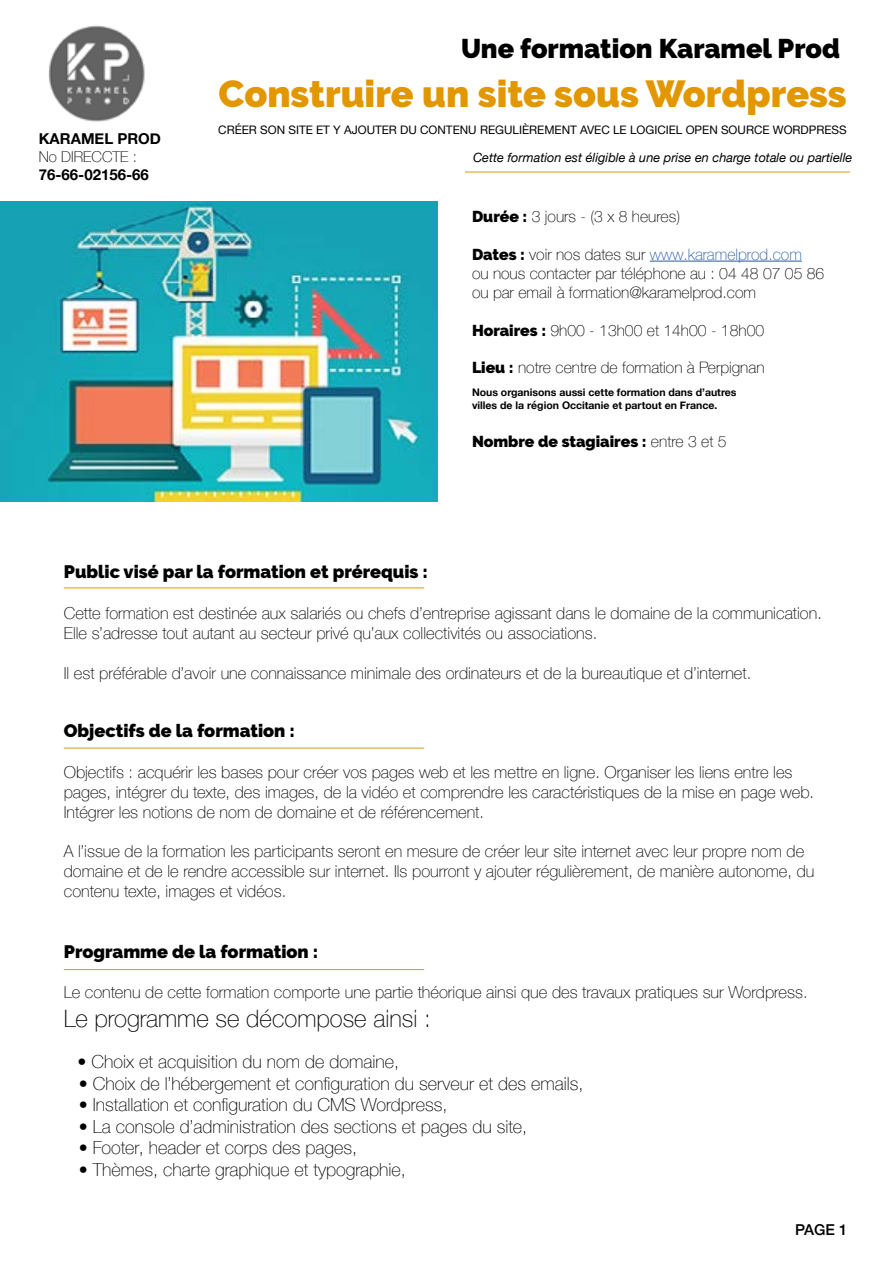
<style>
.page{position:relative;width:893px;height:1263px;background:#fff}
.page>*{position:absolute;margin:0;border:0;box-sizing:border-box;transform-origin:0 0}
.t1{font:900 37.5px "Raleway";color:#e29700}
.t2{font:900 27px "Raleway";color:#000}
.t3{font:100 24px "Helvetica Neue";color:#000}
.t4{font:100 18px "Helvetica Neue";color:#000}
.t5{font:900 18px "Raleway";color:#000}
.t6{font:100 16.5px/19.8px "Helvetica Neue";color:#000}
.t7{font:100 15.75px/18.9px "Helvetica Neue";color:#000}
.t8{font:900 15.75px "Raleway";color:#000}
.t9{font:700 15px "Helvetica Neue";color:#000}
.t10{font:100 15px "Helvetica Neue";color:#000}
.t11{font:500 15px "Helvetica Neue";color:#000}
.t12{font:italic 12.75px "Helvetica Neue";color:#000}
.t13{font:11.7px "Helvetica Neue";color:#000}
.t14{font:700 10.5px/13.5px "Helvetica Neue";color:#000}
.s1{font-family:"Raleway";font-weight:900}
.s2{color:#275b9b}
.s3{font-family:"Helvetica Neue";font-weight:100}
</style>
<div class="page">
<hr style="left:650px;top:261px;width:152px;height:1px;background:#275b9b">
<hr style="left:64px;top:587px;width:360px;height:1px;background:#e29700">
<hr style="left:64px;top:748px;width:360px;height:1px;background:#e29700">
<hr style="left:64px;top:969px;width:360px;height:1px;background:#e29700">
<img style="left:48px;top:25px;width:97px;height:97px">
<hr style="left:465px;top:172px;width:385px;height:1px;background:#e29700">
<img style="left:0;top:202px;width:438px;height:299px">
<p class="t9" style="left:39px;top:127px;width:124px">KARAMEL PROD</p>
<p class="t10" style="left:39px;top:146px;width:100px">No DIRECCTE :</p>
<p class="t9" style="left:39px;top:163px;width:112px">76-66-02156-66</p>
<h2 class="t2" style="left:461px;top:33px;width:380px">Une formation Karamel Prod</h2>
<h1 class="t1" style="left:219px;top:72px;width:630px">Construire un site sous Wordpress</h1>
<p class="t13" style="left:218px;top:122px;width:630px">CRÉER SON SITE ET Y AJOUTER DU CONTENU REGULIÈREMENT AVEC LE LOGICIEL OPEN SOURCE WORDPRESS</p>
<p class="t12" style="left:473px;top:148px;width:381px">Cette formation est éligible à une prise en charge totale ou partielle</p>
<p class="t7" style="left:472px;top:206px;width:210px"><span class="s1">Durée :</span> 3 jours - (3 x 8 heures)</p>
<p class="t7" style="left:472px;top:244px;width:354px"><span class="s1">Dates :</span> voir nos dates sur <span class="s2">www.karamelprod.com<br></span>ou nous contacter par téléphone au : 04 48 07 05 86 ou par email à formation@karamelprod.com</p>
<p class="t7" style="left:472px;top:320px;width:294px"><span class="s1">Horaires :</span> 9h00 - 13h00 et 14h00 - 18h00</p>
<p class="t7" style="left:472px;top:358px;width:294px"><span class="s1">Lieu :</span> notre centre de formation à Perpignan</p>
<p class="t14" style="left:472px;top:385px;width:266px">Nous organisons aussi cette formation dans d’autres villes de la région Occitanie et partout en France.</p>
<p class="t8" style="left:472px;top:432px;width:256px">Nombre de stagiaires : <span class="s3">entre 3 et 5</span></p>
<p class="t5" style="left:64px;top:561px;width:366px">Public visé par la formation et prérequis :</p>
<p class="t6" style="left:64px;top:603px;width:760px">Cette formation est destinée aux salariés ou chefs d’entreprise agissant dans le domaine de la communication.<br>Elle s’adresse tout autant au secteur privé qu’aux collectivités ou associations.</p>
<p class="t6" style="left:64px;top:662px;width:689px">Il est préférable d’avoir une connaissance minimale des ordinateurs et de la bureautique et d’internet.</p>
<p class="t5" style="left:64px;top:720px;width:233px">Objectifs de la formation :</p>
<p class="t6" style="left:64px;top:761px;width:752px">Objectifs : acquérir les bases pour créer vos pages web et les mettre en ligne. Organiser les liens entre les pages, intégrer du texte, des images, de la vidéo et comprendre les caractéristiques de la mise en page web.<br>Intégrer les notions de nom de domaine et de référencement.</p>
<p class="t6" style="left:64px;top:841px;width:752px">A l’issue de la formation les participants seront en mesure de créer leur site internet avec leur propre nom de domaine et de le rendre accessible sur internet. Ils pourront y ajouter régulièrement, de manière autonome, du contenu texte, images et vidéos.</p>
<p class="t5" style="left:64px;top:941px;width:256px">Programme de la formation :</p>
<p class="t6" style="left:64px;top:981px;width:745px">Le contenu de cette formation comporte une partie théorique ainsi que des travaux pratiques sur Wordpress.</p>
<h3 class="t3" style="left:64px;top:1000px;width:368px">Le programme se décompose ainsi :</h3>
<p class="t4" style="left:78px;top:1048px;width:323px">• Choix et acquisition du nom de domaine,</p>
<p class="t4" style="left:79px;top:1069px;width:506px">• Choix de l’hébergement et configuration du serveur et des emails,</p>
<p class="t4" style="left:79px;top:1091px;width:370px">• Installation et configuration du CMS Wordpress,</p>
<p class="t4" style="left:79px;top:1113px;width:450px">• La console d’administration des sections et pages du site,</p>
<p class="t4" style="left:79px;top:1134px;width:280px">• Footer, header et corps des pages,</p>
<p class="t4" style="left:79px;top:1156px;width:329px">• Thèmes, charte graphique et typographie,</p>
<p class="t11" style="left:795px;top:1218px;width:54px">PAGE 1</p>
</div>
